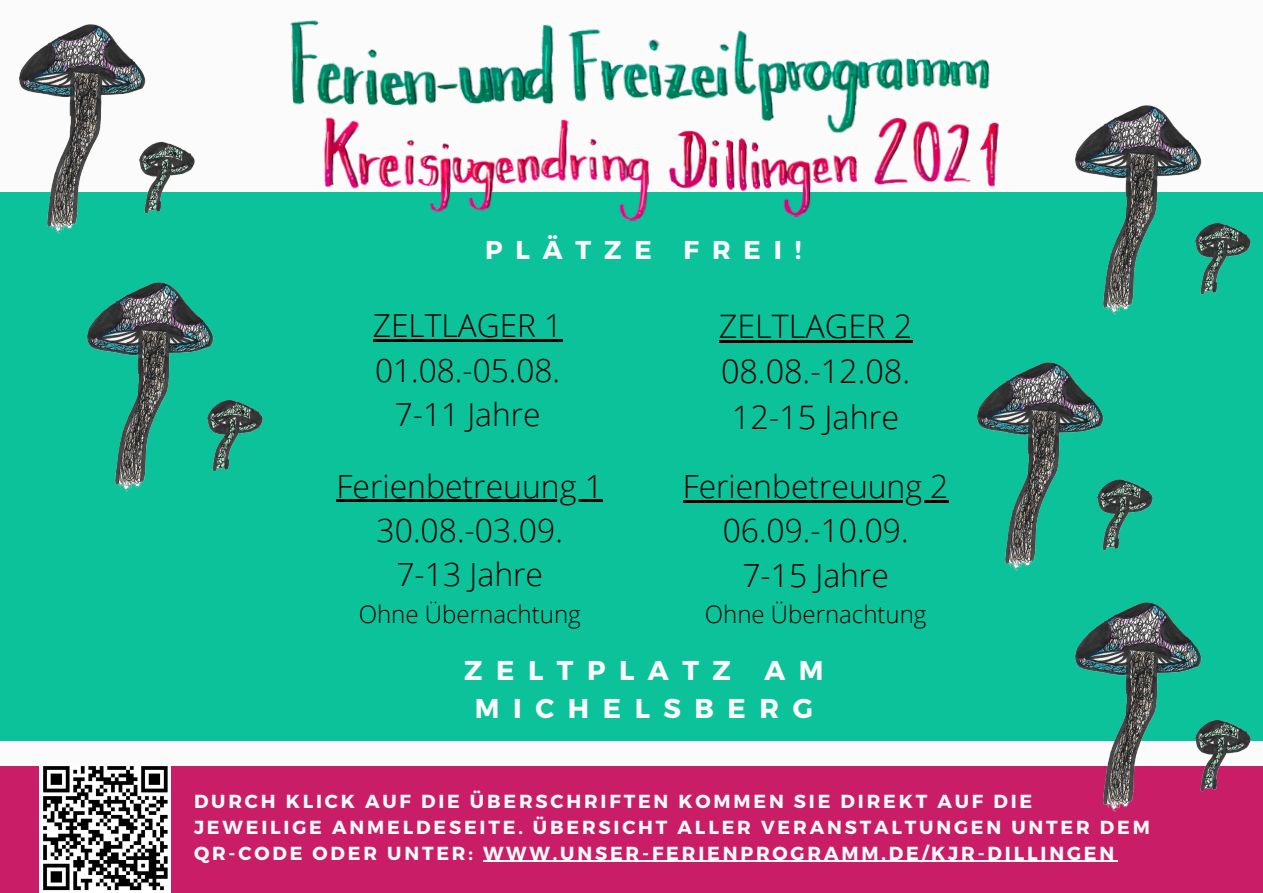
<style>
.page{position:relative;width:1263px;height:893px;background:#fbfbfb}
.page>*{position:absolute;margin:0;border:0;box-sizing:border-box;transform-origin:0 0}
.t1{font:300 32.4px "Open Sans";color:#000}
.t2{font:300 31.88px "Open Sans";color:#000}
.t3{font:300 31.8px "Open Sans";color:#000}
.t4{font:300 31.72px "Open Sans";color:#000}
.t5{font:700 27.15px/38px "Montserrat";letter-spacing:.5em;color:#fbfbfb;text-align:center}
.t6{font:700 25.8px "Montserrat";letter-spacing:.5em;color:#fbfbfb}
.t7{font:300 24.08px "Open Sans";color:#000}
.t8{font:300 24px "Open Sans";color:#000}
.t9{font:700 18.9px "Montserrat";letter-spacing:.15em;color:#fbfbfb}
</style>
<div class="page">
<div style="left:0;top:193px;width:1263px;height:548px;background:#0cc29a"></div>
<div style="left:0;top:766px;width:1263px;height:127px;background:#c91e67"></div>
<img style="left:20px;top:24px;width:175px;height:209px">
<img style="left:87px;top:282px;width:175px;height:209px">
<img style="left:40px;top:766px;width:130px;height:127px">
<img style="left:1076px;top:105px;width:175px;height:209px">
<img style="left:977px;top:362px;width:175px;height:209px">
<img style="left:1076px;top:602px;width:175px;height:209px">
<img style="left:291px;top:20px;width:709px;height:201px">
<hr style="left:483px;top:861px;width:634px;height:1px;background:#fbfbfb">
<hr style="left:373px;top:339px;width:189px;height:2px;background:#000">
<hr style="left:719px;top:340px;width:193px;height:2px;background:#000">
<hr style="left:337px;top:499px;width:266px;height:3px;background:#000">
<hr style="left:683px;top:500px;width:265px;height:2px;background:#000">
<p class="t6" style="left:485px;top:232px;width:318px">PLÄTZE FREI!</p>
<p class="t4" style="left:373px;top:303px;width:191px">ZELTLAGER 1</p>
<p class="t4" style="left:375px;top:348px;width:187px">01.08.-05.08.</p>
<p class="t4" style="left:395px;top:392px;width:147px">7-11 Jahre</p>
<p class="t2" style="left:337px;top:464px;width:268px">Ferienbetreuung 1</p>
<p class="t2" style="left:377px;top:508px;width:188px">30.08.-03.09.</p>
<p class="t2" style="left:396px;top:552px;width:148px">7-13 Jahre</p>
<p class="t7" style="left:359px;top:597px;width:224px">Ohne Übernachtung</p>
<p class="t1" style="left:719px;top:303px;width:195px">ZELTLAGER 2</p>
<p class="t1" style="left:721px;top:348px;width:191px">08.08.-12.08.</p>
<p class="t1" style="left:732px;top:394px;width:169px">12-15 Jahre</p>
<p class="t3" style="left:683px;top:464px;width:267px">Ferienbetreuung 2</p>
<p class="t3" style="left:723px;top:508px;width:187px">06.09.-10.09.</p>
<p class="t3" style="left:742px;top:552px;width:148px">7-15 Jahre</p>
<p class="t8" style="left:705px;top:597px;width:223px">Ohne Übernachtung</p>
<p class="t5" style="left:464px;top:650px;width:361px">ZELTPLATZ AM<br>MICHELSBERG</p>
<p class="t9" style="left:194px;top:788px;width:840px">DURCH KLICK AUF DIE ÜBERSCHRIFTEN KOMMEN SIE DIREKT AUF DIE</p>
<p class="t9" style="left:194px;top:814px;width:957px">JEWEILIGE ANMELDESEITE. ÜBERSICHT ALLER VERANSTALTUNGEN UNTER DEM</p>
<p class="t9" style="left:194px;top:841px;width:922px">QR-CODE ODER UNTER: WWW.UNSER-FERIENPROGRAMM.DE/KJR-DILLINGEN</p>
</div>
